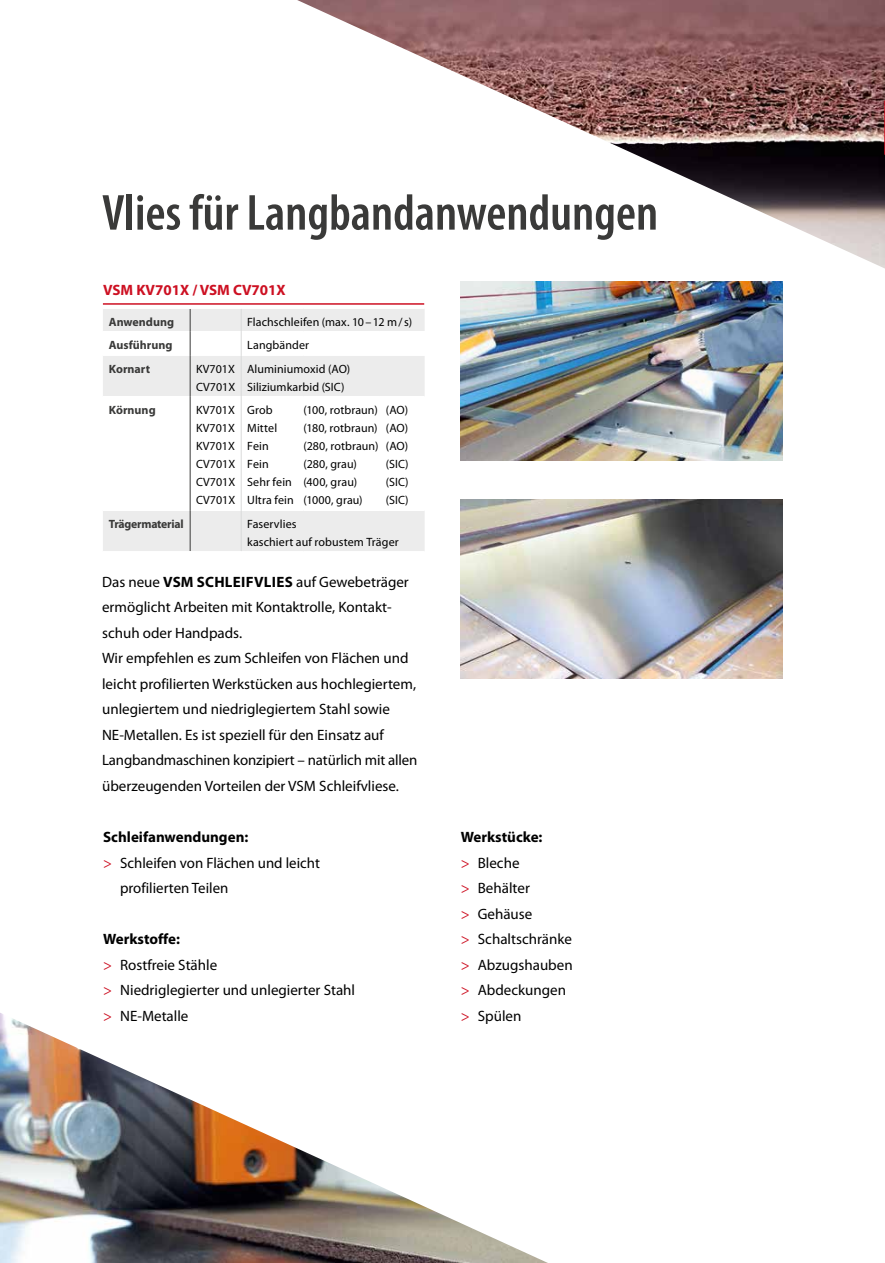
<style>
.page{position:relative;width:885px;height:1263px;background:#fff}
.page>*{position:absolute;margin:0;border:0;box-sizing:border-box;transform-origin:0 0}
.t1{font:600 condensed 51px "Myriad Pro";color:#3a3a39}
.t2{font:15px/25.5px "Myriad Pro";color:#000}
.t3{font:700 15px "Myriad Pro";color:#000}
.t4{font:700 15px "Myriad Pro";color:#cd1022}
.t5{font:12px/18px "Myriad Pro";letter-spacing:.005em;color:#000}
.t6{font:700 12px "Myriad Pro";color:#3a3a39}
.t7{font:700 12px "Myriad Pro";letter-spacing:-.02em;color:#3a3a39}
.s1{font-weight:700}
.s2{color:#cd1022}
</style>
<div class="page">
<img style="left:0;top:1013px;width:548px;height:250px">
<img style="left:297px;top:0;width:587px;height:268px">
<img style="left:460px;top:282px;width:322px;height:178px">
<img style="left:460px;top:500px;width:322px;height:178px">
<hr style="left:884px;top:100px;width:1px;height:55px;background:#cd1022">
<hr style="left:103px;top:303px;width:321px;height:2px;background:#cd1022">
<div style="left:103px;top:309px;width:321px;height:242px;background:#ececec"></div>
<svg style="left:103px;top:332px;width:321px;height:177px"></svg>
<hr style="left:103px;top:331px;width:87px;height:1px;background:#fff">
<hr style="left:190px;top:331px;width:51px;height:1px;background:#fff">
<hr style="left:241px;top:331px;width:62px;height:1px;background:#fff">
<hr style="left:303px;top:331px;width:77px;height:1px;background:#fff">
<hr style="left:380px;top:331px;width:45px;height:1px;background:#fff">
<hr style="left:103px;top:354px;width:87px;height:2px;background:#fff">
<hr style="left:190px;top:354px;width:51px;height:2px;background:#fff">
<hr style="left:241px;top:354px;width:62px;height:2px;background:#fff">
<hr style="left:303px;top:354px;width:77px;height:2px;background:#fff">
<hr style="left:380px;top:354px;width:45px;height:2px;background:#fff">
<hr style="left:103px;top:396px;width:87px;height:1px;background:#fff">
<hr style="left:190px;top:396px;width:51px;height:1px;background:#fff">
<hr style="left:241px;top:396px;width:62px;height:1px;background:#fff">
<hr style="left:303px;top:396px;width:77px;height:1px;background:#fff">
<hr style="left:380px;top:396px;width:44px;height:1px;background:#fff">
<hr style="left:103px;top:509px;width:87px;height:2px;background:#fff">
<hr style="left:190px;top:509px;width:51px;height:2px;background:#fff">
<hr style="left:241px;top:509px;width:62px;height:2px;background:#fff">
<hr style="left:303px;top:509px;width:77px;height:2px;background:#fff">
<hr style="left:380px;top:509px;width:44px;height:2px;background:#fff">
<svg style="left:190px;top:309px;width:1px;height:46px"></svg>
<hr style="left:190px;top:355px;width:1px;height:42px;background:#3a3a39">
<hr style="left:190px;top:397px;width:1px;height:113px;background:#3a3a39">
<hr style="left:190px;top:510px;width:1px;height:41px;background:#3a3a39">
<svg style="left:241px;top:309px;width:1px;height:46px"></svg>
<hr style="left:241px;top:355px;width:1px;height:42px;background:#d9dada">
<hr style="left:241px;top:397px;width:1px;height:113px;background:#d9dada">
<hr style="left:241px;top:510px;width:1px;height:41px;background:#d9dada">
<h1 class="t1" style="left:102px;top:185px;width:557px">Vlies für Langbandanwendungen</h1>
<p class="t4" style="left:103px;top:282px;width:184px">VSM KV701X / VSM CV701X</p>
<p class="t6" style="left:109px;top:315px;width:67px">Anwendung</p>
<p class="t5" style="left:247px;top:313px;width:166px">Flachschleifen (max. 10–12 m/s)</p>
<p class="t6" style="left:109px;top:338px;width:65px">Ausführung</p>
<p class="t5" style="left:247px;top:336px;width:63px">Langbänder</p>
<p class="t6" style="left:109px;top:362px;width:43px">Kornart</p>
<p class="t5" style="left:196px;top:360px;width:41px">KV701X<br>CV701X</p>
<p class="t5" style="left:247px;top:360px;width:105px">Aluminiumoxid (AO)<br>Siliziumkarbid (SIC)</p>
<p class="t6" style="left:109px;top:403px;width:48px">Körnung</p>
<p class="t5" style="left:196px;top:401px;width:41px;text-align:justify">KV701X KV701X KV701X CV701X CV701X CV701X</p>
<p class="t5" style="left:247px;top:401px;width:48px">Grob<br>Mittel<br>Fein<br>Fein<br>Sehr fein<br>Ultra fein</p>
<p class="t5" style="left:303px;top:401px;width:77px">(100, rotbraun) (180, rotbraun) (280, rotbraun) (280, grau) (400, grau) (1000, grau)</p>
<p class="t5" style="left:386px;top:401px;width:24px;text-align:justify">(AO) (AO) (AO) (SIC) (SIC) (SIC)</p>
<p class="t7" style="left:109px;top:517px;width:76px">Trägermaterial</p>
<p class="t5" style="left:247px;top:515px;width:153px">Faservlies<br>kaschiert auf robustem Träger</p>
<p class="t2" style="left:102px;top:569px;width:317px">Das neue <span class="s1">VSM SCHLEIFVLIES</span> auf Gewebeträger ermöglicht Arbeiten mit Kontaktrolle, Kontakt&shy;schuh oder Handpads.<br>Wir empfehlen es zum Schleifen von Flächen und leicht profilierten Werkstücken aus hochlegiertem, unlegiertem und niedriglegiertem Stahl sowie NE-Metallen. Es ist speziell für den Einsatz auf Langbandmaschinen konzipiert – natürlich mit allen überzeugenden Vorteilen der VSM Schleifvliese.</p>
<p class="t3" style="left:103px;top:828px;width:147px">Schleifanwendungen:</p>
<p class="t2" style="left:103px;top:850px;width:218px"><span class="s2">&gt;</span> Schleifen von Flächen und leicht</p>
<p class="t2" style="left:120px;top:875px;width:110px">profilierten Teilen</p>
<p class="t2" style="left:103px;top:926px;width:253px"><span class="s1">Werkstoffe:<br></span><span class="s2">&gt;</span> Rostfreie Stähle<br><span class="s2">&gt;</span> Niedriglegierter und unlegierter Stahl <span class="s2">&gt;</span> NE-Metalle</p>
<p class="t2" style="left:460px;top:824px;width:113px"><span class="s1">Werkstücke:<br></span><span class="s2">&gt;</span> Bleche<br><span class="s2">&gt;</span> Behälter<br><span class="s2">&gt;</span> Gehäuse<br><span class="s2">&gt;</span> Schaltschränke <span class="s2">&gt;</span> Abzugshauben <span class="s2">&gt;</span> Abdeckungen <span class="s2">&gt;</span> Spülen</p>
</div>
